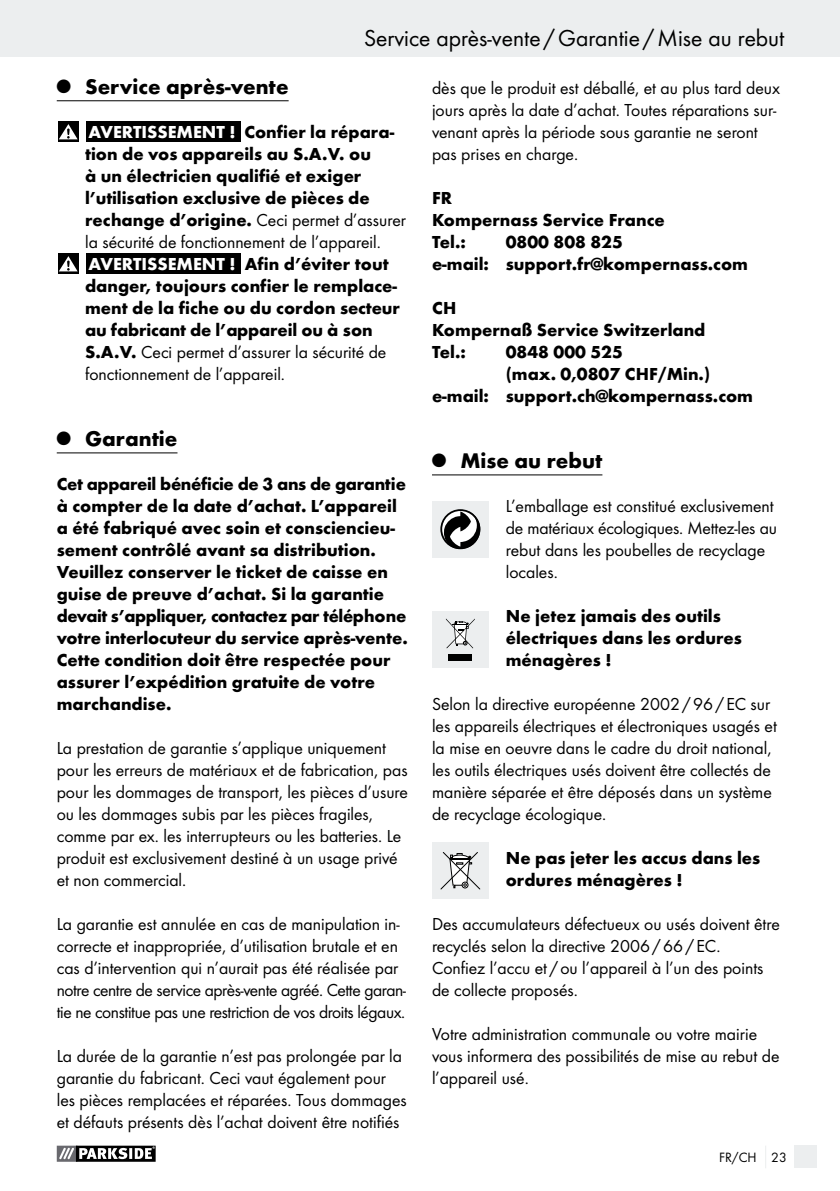
<style>
.page{position:relative;width:840px;height:1191px;background:#fff}
.page>*{position:absolute;margin:0;border:0;box-sizing:border-box;transform-origin:0 0}
.t1{font:24px "Futura Boo";color:#000}
.t2{font:700 22px "Futura";color:#000}
.t3{font:18px/22px "Futura Boo";color:#000}
.t4{font:700 18px/22px "Futura";color:#000}
.t5{font:700 18px "Futura";color:#fff}
.t6{font:14px "Futura Boo";color:#000}
.s1{color:#fff}
.s2{font-family:"Futura";font-weight:700}
</style>
<div class="page">
<div style="left:0;top:0;width:839px;height:57px;background:#eceeef"></div>
<div style="left:794px;top:1145px;width:22px;height:23px;background:#eceeef"></div>
<svg style="left:56px;top:1145px;width:100px;height:17px"></svg>
<svg style="left:57px;top:1145px;width:98px;height:16px"></svg>
<hr style="left:57px;top:100px;width:231px;height:1px;background:#000">
<hr style="left:57px;top:452px;width:120px;height:1px;background:#000">
<svg style="left:58px;top:121px;width:20px;height:21px"></svg>
<svg style="left:59px;top:124px;width:19px;height:15px"></svg>
<div style="left:86px;top:121px;width:155px;height:21px;background:#000"></div>
<svg style="left:58px;top:253px;width:20px;height:21px"></svg>
<svg style="left:59px;top:256px;width:19px;height:15px"></svg>
<div style="left:86px;top:253px;width:155px;height:21px;background:#000"></div>
<hr style="left:432px;top:474px;width:170px;height:1px;background:#000">
<div style="left:432px;top:501px;width:56px;height:56px;background:#eceeef"></div>
<div style="left:440px;top:509px;width:40px;height:40px;border:2px solid #000;border-radius:50%"></div>
<svg style="left:442px;top:511px;width:38px;height:38px"></svg>
<div style="left:432px;top:611px;width:56px;height:57px;background:#eceeef"></div>
<div style="left:448px;top:654px;width:24px;height:6px;background:#000"></div>
<svg style="left:446px;top:618px;width:28px;height:30px"></svg>
<div style="left:432px;top:842px;width:56px;height:57px;background:#eceeef"></div>
<svg style="left:440px;top:852px;width:40px;height:38px"></svg>
<h1 class="t1" style="left:364px;top:24px;width:421px">Service après-vente /Garantie /Mise au rebut</h1>
<p class="t2" style="left:57px;top:73px;width:233px"><sup>Q</sup> Service après-vente</p>
<p class="t5" style="left:88px;top:121px;width:24px">Avertissement</p>
<p class="t4" style="left:85px;top:121px;width:310px;text-indent:144px"><span class="s1">!</span> Confier la répara&shy;tion de vos appareils au S.A.V. ou<br>à un électricien qualifié et exiger l’utilisation exclusive de pièces de</p>
<p class="t3" style="left:85px;top:209px;width:322px"><span class="s2">rechange d’origine.</span> Ceci permet d’assurer la sécurité de fonctionnement de l’appareil.</p>
<p class="t5" style="left:88px;top:253px;width:24px">Avertissement</p>
<p class="t4" style="left:85px;top:253px;width:316px;text-indent:144px"><span class="s1">!</span> Afin d’éviter tout danger, toujours confier le remplace&shy;ment de la fiche ou du cordon secteur au fabricant de l’appareil ou à son</p>
<p class="t3" style="left:85px;top:341px;width:302px"><span class="s2">S.A.V.</span> Ceci permet d’assurer la sécurité de fonctionnement de l’appareil.</p>
<p class="t2" style="left:57px;top:425px;width:122px"><sup>Q</sup> Garantie</p>
<p class="t4" style="left:57px;top:473px;width:352px">Cet appareil bénéficie de 3 ans de garantie à compter de la date d’achat. L’appareil a été fabriqué avec soin et consciencieu&shy;sement contrôlé avant sa distribution.<br>Veuillez conserver le ticket de caisse en guise de preuve d’achat. Si la garantie devait s’appliquer, contactez par téléphone votre interlocuteur du service après-vente.<br>Cette condition doit être respectée pour assurer l’expédition gratuite de votre marchandise.</p>
<p class="t3" style="left:57px;top:737px;width:352px">La prestation de garantie s’applique uniquement pour les erreurs de matériaux et de fabrication, pas pour les dommages de transport, les pièces d’usure ou les dommages subis par les pièces fragiles, comme par ex. les interrupteurs ou les batteries. Le produit est exclusivement destiné à un usage privé et non commercial.</p>
<p class="t3" style="left:57px;top:913px;width:351px">La garantie est annulée en cas de manipulation in&shy;correcte et inappropriée, d’utilisation brutale et en cas d’intervention qui n’aurait pas été réalisée par notre centre de service après-vente agréé. Cette garan&shy;tie ne constitue pas une restriction de vos droits légaux.</p>
<p class="t3" style="left:57px;top:1045px;width:351px">La durée de la garantie n’est pas prolongée par la garantie du fabricant. Ceci vaut également pour les pièces remplacées et réparées. Tous dommages et défauts présents dès l’achat doivent être notifiés</p>
<p class="t3" style="left:432px;top:77px;width:349px">dès que le produit est déballé, et au plus tard deux jours après la date d’achat. Toutes réparations sur&shy;venant après la période sous garantie ne seront pas prises en charge.</p>
<p class="t4" style="left:432px;top:187px;width:234px">FR<br>Kompernass Service France<br>Tel.:</p>
<p class="t4" style="left:432px;top:231px;width:317px;text-indent:74px">0800 808 825<br>e-mail: support.fr@kompernass.com</p>
<p class="t4" style="left:432px;top:297px;width:275px">CH<br>Kompernaß Service Switzerland<br>Tel.:</p>
<p class="t4" style="left:505px;top:341px;width:118px">0848 000 525</p>
<p class="t4" style="left:505px;top:363px;width:206px">(max. 0,0807 CHF/Min.)</p>
<p class="t4" style="left:432px;top:385px;width:322px">e-mail: support.ch@kompernass.com</p>
<p class="t2" style="left:432px;top:447px;width:172px"><sup>Q</sup> Mise au rebut</p>
<p class="t3" style="left:505px;top:495px;width:273px">L’emballage est constitué exclusivement de matériaux écologiques. Mettez-les au rebut dans les poubelles de recyclage locales.</p>
<p class="t4" style="left:505px;top:605px;width:237px">Ne jetez jamais des outils électriques dans les ordures ménagères !</p>
<p class="t3" style="left:432px;top:693px;width:346px">Selon la directive européenne 2002/96/ EC sur les appareils électriques et électroniques usagés et la mise en oeuvre dans le cadre du droit national, les outils électriques usés doivent être collectés de manière séparée et être déposés dans un système de recyclage écologique.</p>
<p class="t4" style="left:505px;top:847px;width:256px">Ne pas jeter les accus dans les ordures ménagères !</p>
<p class="t3" style="left:432px;top:913px;width:349px">Des accumulateurs défectueux ou usés doivent être recyclés selon la directive 2006/66/ EC.<br>Confiez l’accu et /ou l’appareil à l’un des points de collecte proposés.</p>
<p class="t3" style="left:432px;top:1023px;width:349px">Votre administration communale ou votre mairie vous informera des possibilités de mise au rebut de l’appareil usé.</p>
<p class="t6" style="left:718px;top:1149px;width:69px">FR/CH 23</p>
</div>
